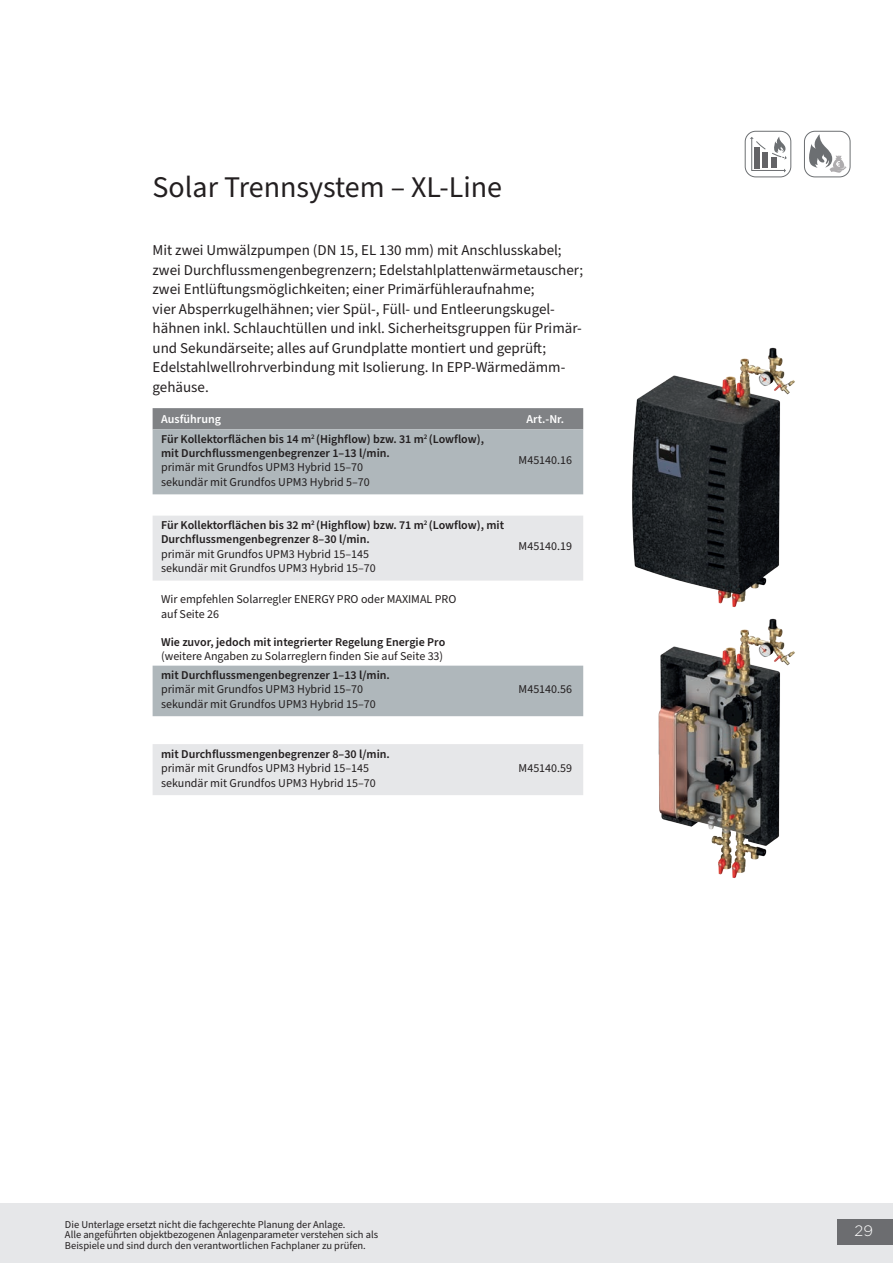
<style>
.page{position:relative;width:893px;height:1263px;background:#fff}
.page>*{position:absolute;margin:0;border:0;box-sizing:border-box;transform-origin:0 0}
.t1{font:30px "Source Sans Pro";color:#231f20}
.t2{font:15px/19.5px "Source Sans Pro";color:#231f20}
.t3{font:300 15px "Gotham";color:#fff}
.t4{font:12px/14.4px "Source Sans Pro";color:#231f20}
.t5{font:600 12px/14.4px "Source Sans Pro";color:#231f20}
.t6{font:600 12px "Source Sans Pro";color:#fff}
.t7{font:10.5px/10.5px "Source Sans Pro";color:#231f20}
</style>
<div class="page">
<div style="left:0;top:1203px;width:893px;height:60px;background:#e6e7e9"></div>
<div style="left:838px;top:1219px;width:55px;height:26px;background:#6c6d70"></div>
<svg style="left:153px;top:408px;width:430px;height:86px;background:#a3aaae"></svg>
<div style="left:153px;top:516px;width:430px;height:65px;background:#e6e7e9"></div>
<div style="left:153px;top:666px;width:430px;height:50px;background:#afb7bb"></div>
<div style="left:153px;top:744px;width:430px;height:51px;background:#e6e7e9"></div>
<img style="left:632px;top:347px;width:163px;height:532px">
<div style="left:745px;top:131px;width:46px;height:46px;border:1px solid #6c6f72;border-radius:10px"></div>
<svg style="left:750px;top:137px;width:37px;height:35px"></svg>
<div style="left:804px;top:131px;width:46px;height:46px;border:1px solid #6c6f72;border-radius:10px"></div>
<svg style="left:806px;top:134px;width:40px;height:39px"></svg>
<h1 class="t1" style="left:153px;top:167px;width:351px">Solar Trennsystem – XL-Line</h1>
<p class="t2" style="left:153px;top:241px;width:432px">Mit zwei Umwälzpumpen (DN 15, EL 130 mm) mit Anschlusskabel; zwei Durchflussmengenbegrenzern; Edelstahlplattenwärmetauscher; zwei Entlüftungsmöglichkeiten; einer Primärfühleraufnahme;<br>vier Absperrkugelhähnen; vier Spül-, Füll- und Entleerungskugel&shy;hähnen inkl. Schlauchtüllen und inkl. Sicherheitsgruppen für Primär&shy;und Sekundärseite; alles auf Grundplatte montiert und geprüft; Edelstahlwellrohrverbindung mit Isolierung. In EPP-Wärmedämm&shy;gehäuse.</p>
<p class="t6" style="left:161px;top:411px;width:61px">Ausführung</p>
<p class="t6" style="left:527px;top:411px;width:39px">Art.-Nr.</p>
<p class="t5" style="left:161px;top:432px;width:324px">Für Kollektorflächen bis 14 m<sup>2</sup> (Highflow) bzw. 31 m<sup>2</sup> (Lowflow), mit Durchflussmengenbegrenzer 1–13 l/min.</p>
<p class="t4" style="left:161px;top:461px;width:210px">primär mit Grundfos UPM3 Hybrid 15–70 sekundär mit Grundfos UPM3 Hybrid 5–70</p>
<p class="t4" style="left:519px;top:453px;width:55px">M45140.16</p>
<p class="t5" style="left:161px;top:518px;width:344px">Für Kollektorflächen bis 32 m<sup>2</sup> (Highflow) bzw. 71 m<sup>2</sup> (Lowflow), mit<br>Durchflussmengenbegrenzer 8–30 l/min.</p>
<p class="t4" style="left:161px;top:547px;width:216px">primär mit Grundfos UPM3 Hybrid 15–145 sekundär mit Grundfos UPM3 Hybrid 15–70</p>
<p class="t4" style="left:519px;top:540px;width:55px">M45140.19</p>
<p class="t4" style="left:161px;top:593px;width:297px">Wir empfehlen Solarregler ENERGY PRO oder MAXIMAL PRO auf Seite 26</p>
<p class="t5" style="left:161px;top:635px;width:286px">Wie zuvor, jedoch mit integrierter Regelung Energie Pro</p>
<p class="t4" style="left:161px;top:649px;width:284px">(weitere Angaben zu Solarreglern finden Sie auf Seite 33)</p>
<p class="t5" style="left:161px;top:668px;width:230px">mit Durchflussmengenbegrenzer 1–13 l/min.</p>
<p class="t4" style="left:161px;top:682px;width:216px">primär mit Grundfos UPM3 Hybrid 15–70 sekundär mit Grundfos UPM3 Hybrid 15–70</p>
<p class="t4" style="left:519px;top:682px;width:55px">M45140.56</p>
<p class="t5" style="left:161px;top:747px;width:230px">mit Durchflussmengenbegrenzer 8–30 l/min.</p>
<p class="t4" style="left:161px;top:761px;width:216px">primär mit Grundfos UPM3 Hybrid 15–145 sekundär mit Grundfos UPM3 Hybrid 15–70</p>
<p class="t4" style="left:519px;top:761px;width:55px">M45140.59</p>
<p class="t7" style="left:65px;top:1219px;width:315px">Die Unterlage ersetzt nicht die fachgerechte Planung der Anlage.<br>Alle angeführten objektbezogenen Anlagenparameter verstehen sich als<br>Beispiele und sind durch den verantwortlichen Fachplaner zu prüfen.</p>
<p class="t3" style="left:855px;top:1221px;width:20px">29</p>
</div>
